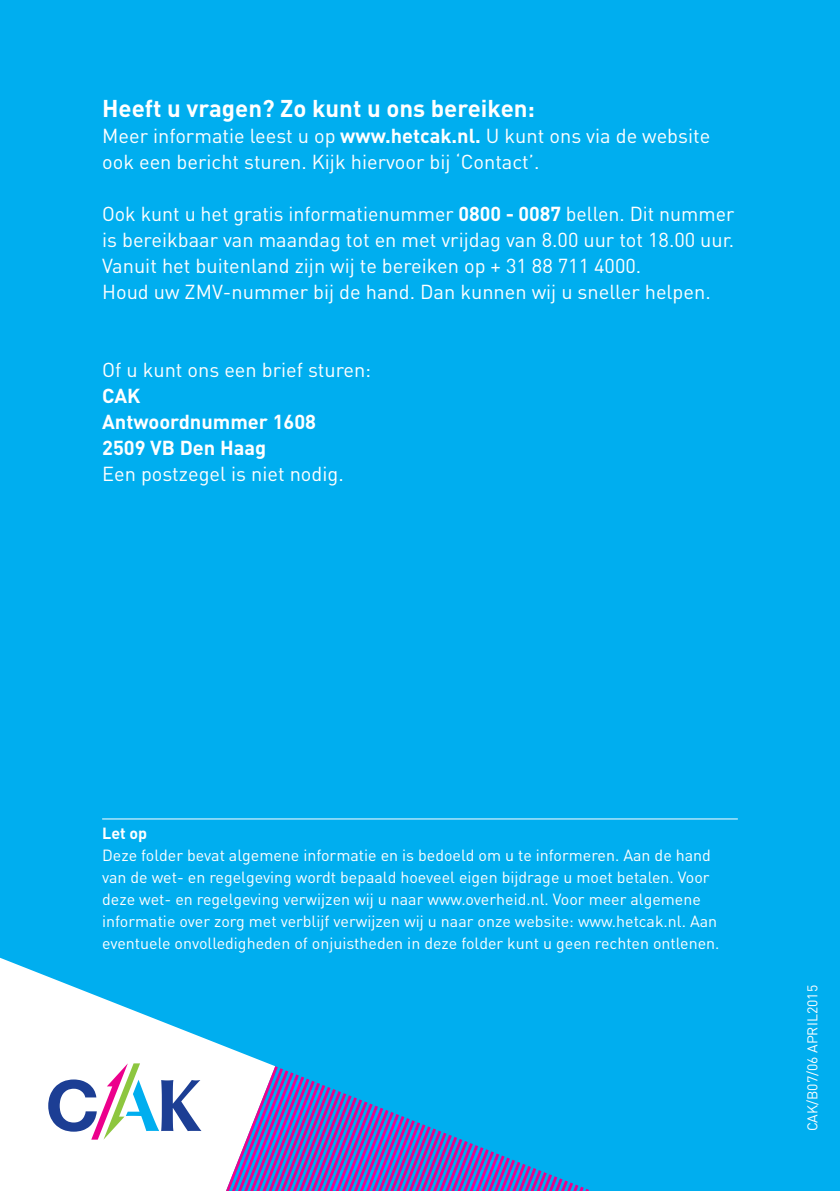
<style>
.page{position:relative;width:840px;height:1191px;background:#fff}
.page>*{position:absolute;margin:0;border:0;box-sizing:border-box;transform-origin:0 0}
.t1{font:700 24px "DIN";color:#fff}
.t2{font:20px/26px "DIN";color:#fff}
.t3{font:700 20px/26px "DIN";color:#fff}
.t4{font:16px/22px "DIN";color:#fff}
.t5{font:700 16px "DIN";color:#fff}
.t6{font:14px "DIN";color:#fff}
.s1{font-weight:700}
</style>
<div class="page">
<div style="left:0;top:0;width:839px;height:1191px;background:#00aeef"></div>
<hr style="left:102px;top:818px;width:635px;height:1px;background:#fff">
<svg style="left:0;top:957px;width:275px;height:234px;fill:#fff"></svg>
<svg style="left:48px;top:1063px;width:153px;height:76px;background:#c0c8dc"></svg>
<svg style="left:226px;top:1066px;width:363px;height:125px"></svg>
<p class="t1" style="left:102px;top:93px;width:434px">Heeft u vragen? Zo kunt u ons bereiken:</p>
<p class="t2" style="left:102px;top:122px;width:609px">Meer informatie leest u op <span class="s1">www.hetcak.nl.</span> U kunt ons via de website ook een bericht sturen. Kijk hiervoor bij ‘Contact’.</p>
<p class="t2" style="left:102px;top:200px;width:633px">Ook kunt u het gratis informatienummer <span class="s1">0800 - 0087</span> bellen. Dit nummer is bereikbaar van maandag tot en met vrijdag van 8.00 uur tot 18.00 uur.<br>Vanuit het buitenland zijn wij te bereiken op + 31 88 711 4000.<br>Houd uw ZMV-nummer bij de hand. Dan kunnen wij u sneller helpen.</p>
<p class="t2" style="left:102px;top:356px;width:270px">Of u kunt ons een brief sturen:</p>
<p class="t3" style="left:102px;top:382px;width:215px">CAK<br>Antwoordnummer 1608<br>2509 VB Den Haag</p>
<p class="t2" style="left:102px;top:460px;width:243px">Een postzegel is niet nodig.</p>
<p class="t5" style="left:102px;top:823px;width:46px">Let op</p>
<p class="t4" style="left:102px;top:844px;width:618px">Deze folder bevat algemene informatie en is bedoeld om u te informeren. Aan de hand van de wet- en regelgeving wordt bepaald hoeveel eigen bijdrage u moet betalen. Voor deze wet- en regelgeving verwijzen wij u naar www.overheid.nl. Voor meer algemene informatie over zorg met verblijf verwijzen wij u naar onze website: www.hetcak.nl. Aan eventuele onvolledigheden of onjuistheden in deze folder kunt u geen rechten ontlenen.</p>
<p class="t6" style="left:803px;top:1131px;width:148px;rotate:-90deg">CAK/B07/06 APRIL2015</p>
</div>
